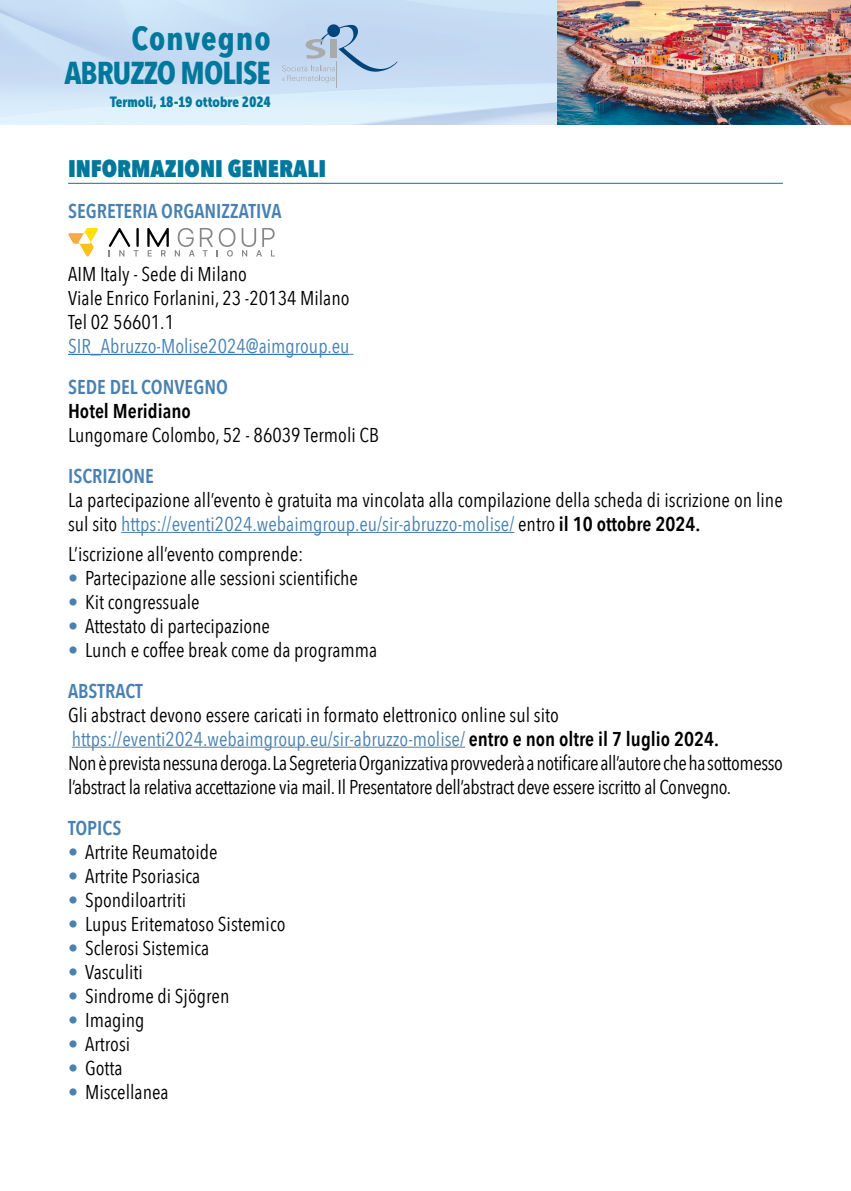
<style>
.page{position:relative;width:851px;height:1191px;background:#fff}
.page>*{position:absolute;margin:0;border:0;box-sizing:border-box;transform-origin:0 0}
.t1{font:700 32.8px "Avenir Next Condensed";letter-spacing:.03em;color:#00789c}
.t2{font:700 31.6px "Avenir Next Condensed";letter-spacing:-.03em;color:#00789c}
.t3{font:800 24px "Avenir Next Condensed";color:#00789c}
.t4{font:20px/24px "Avenir Next Condensed";color:#000}
.t5{font:20px/24px "Avenir Next Condensed";letter-spacing:-.02em;color:#000}
.t6{font:600 20px "Avenir Next Condensed";color:#4881b1}
.t7{font:20px "Avenir Next Condensed";color:#4881b1}
.t8{font:600 20px "Avenir Next Condensed";color:#000}
.t9{font:14.6px "Museo Sans Cond 900";color:#00789c}
.s1{color:#4881b1}
.s2{font-weight:600}
.s3{font-weight:600;color:#4881b1}
</style>
<div class="page">
<img style="left:556px;top:0;width:294px;height:125px">
<svg style="left:282px;top:25px;width:115px;height:63px;background:#b6cce5"></svg>
<hr style="left:68px;top:183px;width:714px;height:1px;background:#00789c">
<hr style="left:68px;top:354px;width:281px;height:1px;background:#0563c1">
<hr style="left:121px;top:532px;width:393px;height:1px;background:#4881b1">
<hr style="left:72px;top:746px;width:393px;height:1px;background:#4881b1">
<svg style="left:68px;top:228px;width:30px;height:29px"></svg>
<svg style="left:109px;top:228px;width:60px;height:28px"></svg>
<svg style="left:175px;top:228px;width:100px;height:28px"></svg>
<h1 class="t1" style="left:132px;top:19px;width:141px">Convegno</h1>
<h2 class="t2" style="left:64px;top:54px;width:208px">ABRUZZO MOLISE</h2>
<p class="t9" style="left:110px;top:94px;width:162px">Termoli, 18-19 ottobre 2024</p>
<p class="t3" style="left:68px;top:154px;width:260px">INFORMAZIONI GENERALI</p>
<p class="t6" style="left:68px;top:194px;width:215px">SEGRETERIA ORGANIZZATIVA</p>
<p class="t4" style="left:68px;top:261px;width:283px">AIM Italy - Sede di Milano<br>Viale Enrico Forlanini, 23 -20134 Milano<br>Tel 02 56601.1</p>
<p class="t7" style="left:68px;top:329px;width:283px">SIR_Abruzzo-Molise2024@aimgroup.eu</p>
<p class="t6" style="left:68px;top:369px;width:161px">SEDE DEL CONVEGNO</p>
<p class="t8" style="left:68px;top:393px;width:124px">Hotel Meridiano</p>
<p class="t4" style="left:68px;top:422px;width:312px">Lungomare Colombo, 52 - 86039 Termoli CB</p>
<p class="t6" style="left:68px;top:458px;width:87px">ISCRIZIONE</p>
<p class="t4" style="left:68px;top:487px;width:716px">La partecipazione all’evento è gratuita ma vincolata alla compilazione della scheda di iscrizione on line sul sito <span class="s1">https://eventi2024.webaimgroup.eu/sir-abruzzo-molise/</span> entro <span class="s2">il 10 ottobre 2024.</span></p>
<p class="t4" style="left:68px;top:540px;width:237px">L’iscrizione all’evento comprende:</p>
<p class="t4" style="left:68px;top:564px;width:291px"><span class="s1">•</span> Partecipazione alle sessioni scientifiche</p>
<p class="t4" style="left:68px;top:588px;width:133px"><span class="s1">•</span> Kit congressuale</p>
<p class="t4" style="left:68px;top:612px;width:203px"><span class="s1">•</span> Attestato di partecipazione</p>
<p class="t4" style="left:68px;top:628px;width:310px;line-height:41px"><span class="s1">•</span> Lunch e coffee break come da programma<br><span class="s3">ABSTRACT</span></p>
<p class="t5" style="left:68px;top:701px;width:716px">Gli abstract devono essere caricati in formato elettronico online sul sito <span class="s1">https://eventi2024.webaimgroup.eu/sir-abruzzo-molise/</span> <span class="s2">entro e non oltre il 7 luglio 2024.<br></span>Non è prevista nessuna deroga. La Segreteria Organizzativa provvederà a notificare all’autore che ha sottomesso l’abstract la relativa accettazione via mail. Il Presentatore dell’abstract deve essere iscritto al Convegno.</p>
<p class="t6" style="left:68px;top:810px;width:55px">TOPICS</p>
<p class="t4" style="left:68px;top:838px;width:151px"><span class="s1">•</span> Artrite Reumatoide</p>
<p class="t4" style="left:68px;top:862px;width:134px"><span class="s1">•</span> Artrite Psoriasica</p>
<p class="t4" style="left:68px;top:886px;width:119px"><span class="s1">•</span> Spondiloartriti</p>
<p class="t4" style="left:68px;top:910px;width:219px"><span class="s1">•</span> Lupus Eritematoso Sistemico</p>
<p class="t4" style="left:68px;top:934px;width:143px"><span class="s1">•</span> Sclerosi Sistemica</p>
<p class="t4" style="left:68px;top:958px;width:76px"><span class="s1">•</span> Vasculiti</p>
<p class="t4" style="left:68px;top:982px;width:163px"><span class="s1">•</span> Sindrome di Sjögren</p>
<p class="t4" style="left:68px;top:1006px;width:78px"><span class="s1">•</span> Imaging</p>
<p class="t4" style="left:68px;top:1030px;width:64px"><span class="s1">•</span> Artrosi</p>
<p class="t4" style="left:68px;top:1054px;width:56px"><span class="s1">•</span> Gotta</p>
<p class="t4" style="left:68px;top:1078px;width:102px"><span class="s1">•</span> Miscellanea</p>
</div>
